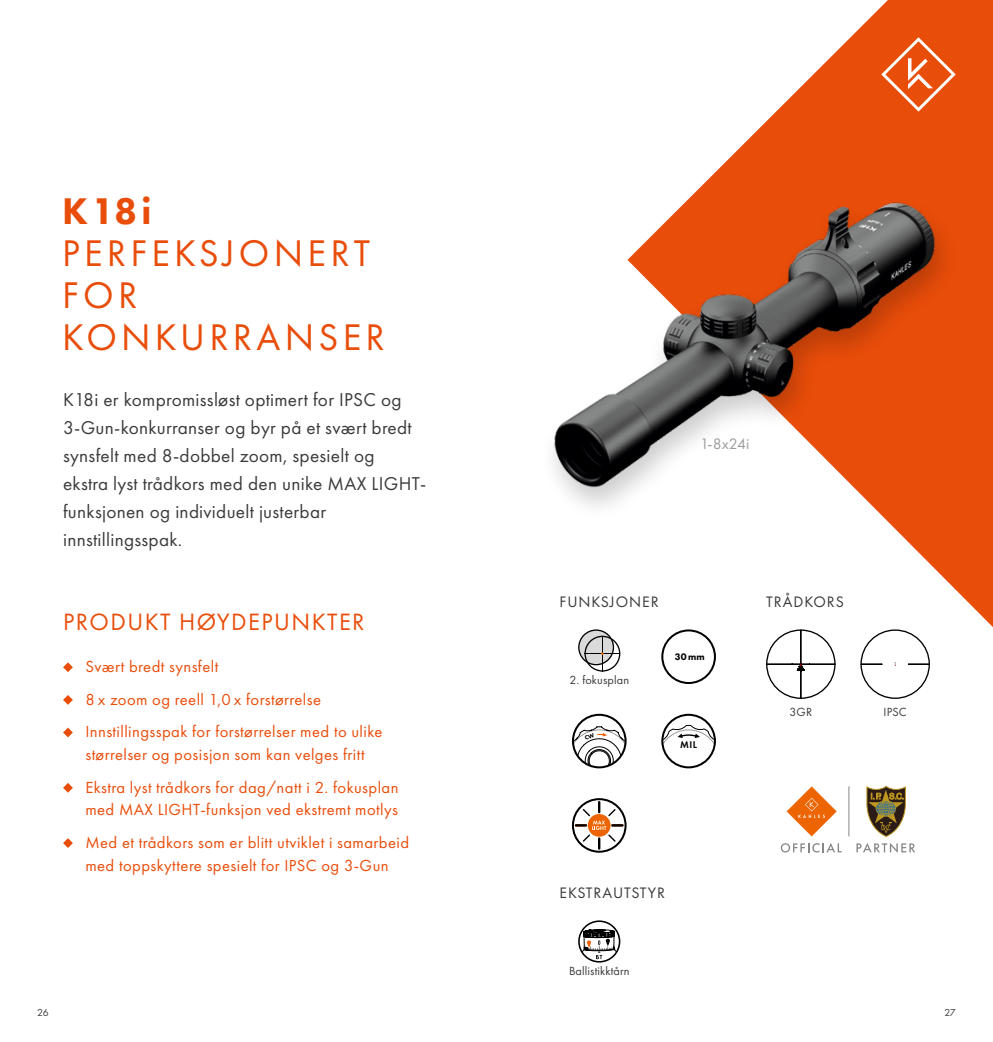
<style>
.page{position:relative;width:993px;height:1042px;background:#fff}
.page>*{position:absolute;margin:0;border:0;box-sizing:border-box;transform-origin:0 0}
.t1{font:38.5px/42px "Futura PT";letter-spacing:.11em;color:#e94d0a}
.t2{font:800 38.5px "Futura PT";color:#e94d0a}
.t3{font:24.5px "Futura PT";letter-spacing:.06em;color:#e94d0a}
.t4{font:19.25px/28px "Futura PT";letter-spacing:.015em;color:#3b3b3a}
.t5{font:16.62px/32.6px "Futura PT";letter-spacing:.025em;color:#e94d0a}
.t6{font:15.75px "Futura PT";letter-spacing:.06em;color:#3b3b3a}
.t7{font:15.75px "Futura PT";color:#9c9d9d}
.t8{font:12.25px "Futura PT";letter-spacing:.01em;color:#3b3b3a}
.t9{font:10.5px "Futura PT";color:#3b3b3a}
.t10{font:600 10.15px "Futura PT";color:#000}
.t11{font:800 9.8px "Futura PT";color:#000}
</style>
<div class="page">
<svg style="left:691px;top:0;width:301px;height:626px;fill:#e94d0a"></svg>
<svg style="left:881px;top:37px;width:74px;height:75px;background:#ec672e"></svg>
<svg style="left:63px;top:662px;width:10px;height:10px"></svg>
<svg style="left:63px;top:695px;width:10px;height:10px"></svg>
<svg style="left:63px;top:727px;width:10px;height:10px"></svg>
<svg style="left:63px;top:783px;width:10px;height:10px"></svg>
<svg style="left:63px;top:838px;width:10px;height:10px"></svg>
<svg style="left:767px;top:630px;width:67px;height:68px"></svg>
<div style="left:765px;top:629px;width:70px;height:70px;border:1px solid #000;border-radius:50%"></div>
<svg style="left:862px;top:664px;width:20px;height:1px"></svg>
<svg style="left:908px;top:664px;width:19px;height:1px"></svg>
<div style="left:860px;top:629px;width:69px;height:70px;border:1px solid #000;border-radius:50%"></div>
<svg style="left:578px;top:629px;width:42px;height:42px"></svg>
<div style="left:661px;top:629px;width:54px;height:55px;border:2px solid #000;border-radius:50%"></div>
<div style="left:571px;top:714px;width:55px;height:54px;border:2px solid #000;border-radius:50%"></div>
<svg style="left:663px;top:725px;width:51px;height:42px"></svg>
<div style="left:661px;top:714px;width:54px;height:54px;border:2px solid #000;border-radius:50%"></div>
<div style="left:571px;top:798px;width:55px;height:55px;border:2px solid #000;border-radius:50%"></div>
<svg style="left:575px;top:802px;width:47px;height:46px"></svg>
<svg style="left:581px;top:929px;width:36px;height:30px"></svg>
<div style="left:578px;top:920px;width:42px;height:42px;border:2px solid #000;border-radius:50%"></div>
<div style="left:539px;top:196px;width:420px;height:326px;background:#000;opacity:.2"></div>
<img style="left:552px;top:200px;width:384px;height:288px">
<svg style="left:866px;top:786px;width:39px;height:51px"></svg>
<svg style="left:856px;top:843px;width:58px;height:10px"></svg>
<svg style="left:780px;top:843px;width:61px;height:9px"></svg>
<svg style="left:786px;top:786px;width:50px;height:50px"></svg>
<hr style="left:848px;top:786px;width:1px;height:50px;background:#878786">
<svg style="left:572px;top:726px;width:53px;height:41px"></svg>
<h1 class="t2" style="left:62px;top:187px;width:91px">K18i</h1>
<h1 class="t1" style="left:62px;top:232px;width:324px">PERFEKSJONERT<br>FOR<br>KONKURRANSER</h1>
<p class="t4" style="left:63px;top:385px;width:365px">K18i er kompromissløst optimert for IPSC og 3-Gun-konkurranser og byr på et svært bredt synsfelt med 8-dobbel zoom, spesielt og<br>ekstra lyst trådkors med den unike MAX LIGHT&shy;funksjonen og individuelt justerbar innstillingsspak.</p>
<h2 class="t3" style="left:63px;top:607px;width:303px">PRODUKT HØYDEPUNKTER</h2>
<p class="t5" style="left:85px;top:650px;width:298px">Svært bredt synsfelt<br>8 x zoom og reell 1,0 x forstørrelse<br>Innstillingsspak for forstørrelser med to ulike</p>
<p class="t5" style="left:85px;top:738px;width:314px">størrelser og posisjon som kan velges fritt<br>Ekstra lyst trådkors for dag/natt i 2. fokusplan</p>
<p class="t5" style="left:85px;top:793px;width:325px">med MAX LIGHT-funksjon ved ekstremt motlys<br>Med et trådkors som er blitt utviklet i samarbeid</p>
<p class="t5" style="left:85px;top:849px;width:305px">med toppskyttere spesielt for IPSC og 3-Gun</p>
<p class="t7" style="left:699px;top:434px;width:51px">1-8x24i</p>
<p class="t6" style="left:559px;top:592px;width:100px">FUNKSJONER</p>
<p class="t8" style="left:569px;top:673px;width:61px">2. fokusplan</p>
<p class="t11" style="left:674px;top:650px;width:31px">30 mm</p>
<p class="t10" style="left:680px;top:739px;width:18px">MIL</p>
<p class="t6" style="left:559px;top:883px;width:107px">EKSTRAUTSTYR</p>
<p class="t8" style="left:569px;top:963px;width:62px">Ballistikktårn</p>
<p class="t6" style="left:766px;top:592px;width:79px">TRÅDKORS</p>
<p class="t8" style="left:789px;top:704px;width:24px">3GR</p>
<p class="t8" style="left:883px;top:704px;width:25px">IPSC</p>
<p class="t9" style="left:37px;top:1006px;width:13px">26</p>
<p class="t9" style="left:944px;top:1006px;width:13px">27</p>
</div>
